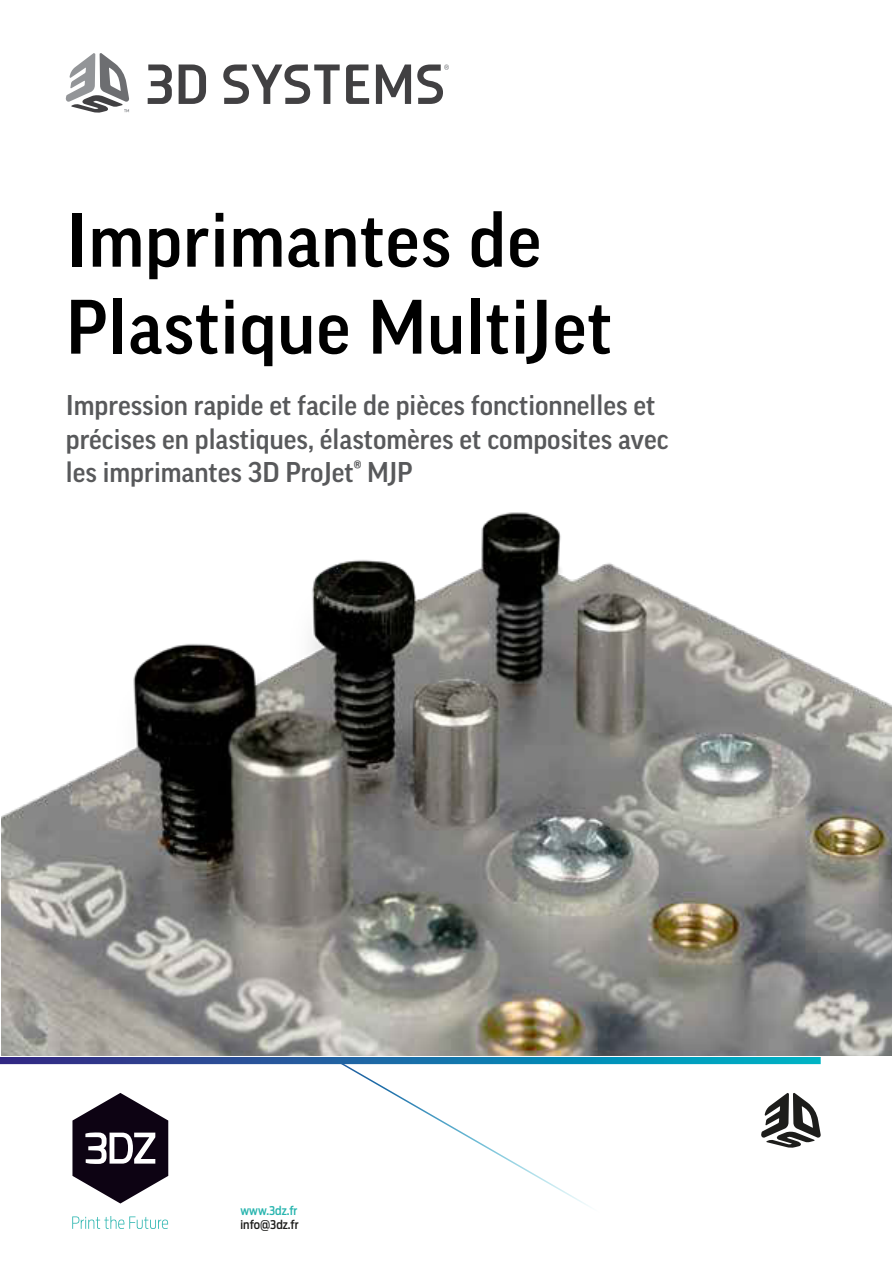
<style>
.page{position:relative;width:893px;height:1263px;background:#fff}
.page>*{position:absolute;margin:0;border:0;box-sizing:border-box;transform-origin:0 0}
.t1{font:500 74.25px/87px "Good Pro";letter-spacing:.01em;color:#000}
.t2{font:500 27.6px/33.2px "Good Pro";color:#58595b}
.t3{font:500 12px/14.4px "Antenna Cond";color:#1d1d1b}
.s1{color:#27b4ae}
</style>
<div class="page">
<img style="left:1px;top:64px;width:890px;height:992px">
<svg style="left:179px;top:65px;width:27px;height:39px"></svg>
<svg style="left:376px;top:65px;width:35px;height:39px"></svg>
<svg style="left:66px;top:53px;width:63px;height:60px"></svg>
<svg style="left:346px;top:65px;width:23px;height:39px"></svg>
<svg style="left:417px;top:65px;width:32px;height:39px"></svg>
<svg style="left:148px;top:65px;width:24px;height:39px"></svg>
<svg style="left:223px;top:65px;width:117px;height:39px"></svg>
<svg style="left:72px;top:1093px;width:96px;height:110px"></svg>
<svg style="left:72px;top:1216px;width:96px;height:13px"></svg>
<svg style="left:320px;top:1064px;width:310px;height:143px"></svg>
<svg style="left:0;top:1057px;width:821px;height:7px;background:#176ea6"></svg>
<svg style="left:761px;top:1093px;width:60px;height:55px"></svg>
<p class="t1" style="left:66px;top:197px;width:548px">Imprimantes de<br>Plastique MultiJet</p>
<p class="t2" style="left:66px;top:389px;width:604px">Impression rapide et facile de pièces fonctionnelles et précises en plastiques, élastomères et composites avec les imprimantes 3D ProJet® MJP</p>
<p class="t3" style="left:241px;top:1203px;width:60px"><span class="s1">www.3dz.fr </span>info@3dz.fr</p>
</div>
